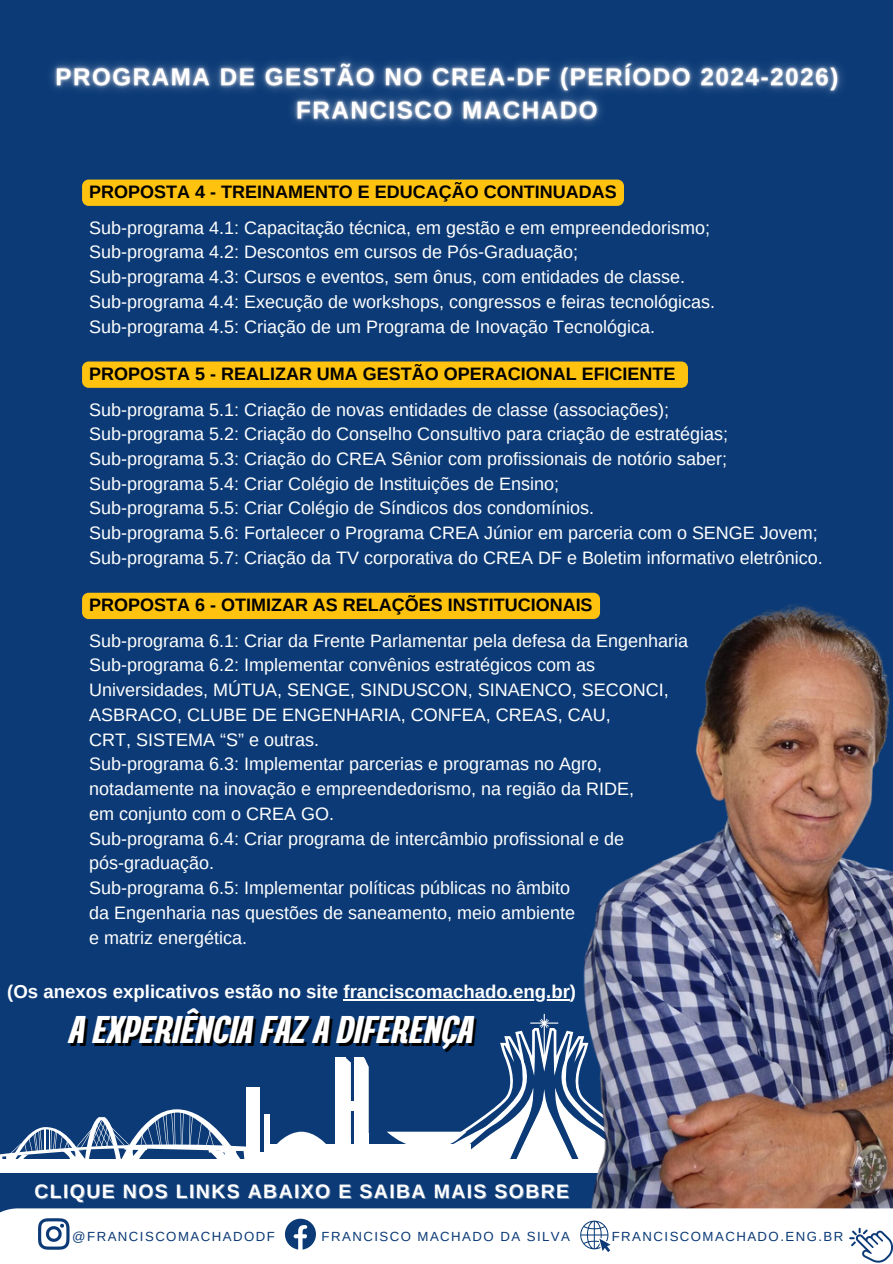
<style>
.page{position:relative;width:893px;height:1264px;background:#fff}
.page>*{position:absolute;margin:0;border:0;box-sizing:border-box;transform-origin:0 0}
.t1{font:italic 700 38.55px "Kitchakan";color:#fff}
.t2{font:700 19.5px "Arimo";letter-spacing:.07em;color:#fff}
.t3{font:700 18.6px "Arimo";color:#fff}
.t4{font:18px "Arimo";color:#fff}
.t5{font:700 18px "Arimo";color:#000}
.t6{font:13.2px "Arimo";letter-spacing:.11em;color:#0b3a76}
</style>
<div class="page">
<div style="left:0;top:0;width:892px;height:1262px;background:#0b3a76"></div>
<svg style="left:0;top:1109px;width:246px;height:50px"></svg>
<div style="left:335px;top:1057px;width:10px;height:87px;background:#fff"></div>
<div style="left:354px;top:1057px;width:10px;height:87px;background:#fff"></div>
<div style="left:348px;top:1100px;width:9px;height:10px;background:#fff"></div>
<div style="left:268px;top:1144px;width:202px;height:21px;background:#fff"></div>
<svg style="left:277px;top:1131px;width:49px;height:13px"></svg>
<svg style="left:364px;top:1057px;width:5px;height:76px"></svg>
<svg style="left:345px;top:1057px;width:6px;height:80px"></svg>
<div style="left:335px;top:1137px;width:16px;height:16px;background:#fff"></div>
<div style="left:354px;top:1133px;width:15px;height:21px;background:#fff"></div>
<svg style="left:387px;top:1013px;width:193px;height:146px"></svg>
<div style="left:0;top:1159px;width:892px;height:13px;background:#fff"></div>
<div style="left:246px;top:1086px;width:14px;height:76px;background:#fff"></div>
<div style="left:259px;top:1152px;width:11px;height:9px;background:#fff"></div>
<div style="left:264px;top:1114px;width:6px;height:47px;background:#fff"></div>
<img style="left:580px;top:604px;width:312px;height:604px">
<div style="left:0;top:1208px;width:892px;height:54px;background:#fff"></div>
<svg style="left:849px;top:1227px;width:43px;height:35px"></svg>
<img style="left:50px;top:59px;width:793px;height:66px">
<svg style="left:82px;top:361px;width:606px;height:27px"></svg>
<svg style="left:82px;top:179px;width:542px;height:27px"></svg>
<div style="left:82px;top:592px;width:518px;height:27px;background:#ffc30f"></div>
<svg style="left:38px;top:1218px;width:32px;height:31px"></svg>
<svg style="left:284px;top:1218px;width:32px;height:31px"></svg>
<svg style="left:580px;top:1220px;width:30px;height:31px"></svg>
<hr style="left:343px;top:999px;width:227px;height:1px;background:#fff">
<p class="t5" style="left:89px;top:181px;width:529px">PROPOSTA 4 - TREINAMENTO E EDUCAÇÃO CONTINUADAS</p>
<p class="t4" style="left:89px;top:217px;width:622px">Sub-programa 4.1: Capacitação técnica, em gestão e em empreendedorismo;</p>
<p class="t4" style="left:89px;top:242px;width:490px">Sub-programa 4.2: Descontos em cursos de Pós-Graduação;</p>
<p class="t4" style="left:89px;top:267px;width:597px">Sub-programa 4.3: Cursos e eventos, sem ônus, com entidades de classe.</p>
<p class="t4" style="left:89px;top:291px;width:627px">Sub-programa 4.4: Execução de workshops, congressos e feiras tecnológicas.</p>
<p class="t4" style="left:89px;top:316px;width:567px">Sub-programa 4.5: Criação de um Programa de Inovação Tecnológica.</p>
<p class="t5" style="left:89px;top:363px;width:587px">PROPOSTA 5 - REALIZAR UMA GESTÃO OPERACIONAL EFICIENTE</p>
<p class="t4" style="left:89px;top:399px;width:581px">Sub-programa 5.1: Criação de novas entidades de classe (associações);</p>
<p class="t4" style="left:89px;top:424px;width:640px">Sub-programa 5.2: Criação do Conselho Consultivo para criação de estratégias;</p>
<p class="t4" style="left:89px;top:448px;width:639px">Sub-programa 5.3: Criação do CREA Sênior com profissionais de notório saber;</p>
<p class="t4" style="left:89px;top:473px;width:471px">Sub-programa 5.4: Criar Colégio de Instituições de Ensino;</p>
<p class="t4" style="left:89px;top:498px;width:506px">Sub-programa 5.5: Criar Colégio de Síndicos dos condomínios.</p>
<p class="t4" style="left:89px;top:523px;width:730px">Sub-programa 5.6: Fortalecer o Programa CREA Júnior em parceria com o SENGE Jovem;</p>
<p class="t4" style="left:89px;top:547px;width:735px">Sub-programa 5.7: Criação da TV corporativa do CREA DF e Boletim informativo eletrônico.</p>
<p class="t5" style="left:89px;top:594px;width:505px">PROPOSTA 6 - OTIMIZAR AS RELAÇÕES INSTITUCIONAIS</p>
<p class="t4" style="left:89px;top:630px;width:600px">Sub-programa 6.1: Criar da Frente Parlamentar pela defesa da Engenharia</p>
<p class="t4" style="left:89px;top:655px;width:507px">Sub-programa 6.2: Implementar convênios estratégicos com as</p>
<p class="t4" style="left:89px;top:680px;width:581px">Universidades, MÚTUA, SENGE, SINDUSCON, SINAENCO, SECONCI,</p>
<p class="t4" style="left:89px;top:704px;width:523px">ASBRACO, CLUBE DE ENGENHARIA, CONFEA, CREAS, CAU,</p>
<p class="t4" style="left:89px;top:729px;width:231px">CRT, SISTEMA “S” e outras.</p>
<p class="t4" style="left:89px;top:754px;width:514px">Sub-programa 6.3: Implementar parcerias e programas no Agro,</p>
<p class="t4" style="left:89px;top:778px;width:546px">notadamente na inovação e empreendedorismo, na região da RIDE,</p>
<p class="t4" style="left:89px;top:803px;width:246px">em conjunto com o CREA GO.</p>
<p class="t4" style="left:89px;top:828px;width:536px">Sub-programa 6.4: Criar programa de intercâmbio profissional e de</p>
<p class="t4" style="left:89px;top:853px;width:126px">pós-graduação.</p>
<p class="t4" style="left:89px;top:877px;width:482px">Sub-programa 6.5: Implementar políticas públicas no âmbito</p>
<p class="t4" style="left:89px;top:902px;width:487px">da Engenharia nas questões de saneamento, meio ambiente</p>
<p class="t4" style="left:89px;top:927px;width:159px">e matriz energética.</p>
<p class="t3" style="left:7px;top:981px;width:570px">(Os anexos explicativos estão no site franciscomachado.eng.br)</p>
<p class="t1" style="left:70px;top:1012px;width:405px">A EXPERIÊNCIA FAZ A DIFERENÇA</p>
<p class="t2" style="left:34px;top:1180px;width:536px">CLIQUE NOS LINKS ABAIXO E SAIBA MAIS SOBRE</p>
<p class="t6" style="left:72px;top:1228px;width:204px">@FRANCISCOMACHADODF</p>
<p class="t6" style="left:321px;top:1228px;width:250px">FRANCISCO MACHADO DA SILVA</p>
<p class="t6" style="left:611px;top:1228px;width:233px">FRANCISCOMACHADO.ENG.BR</p>
</div>
